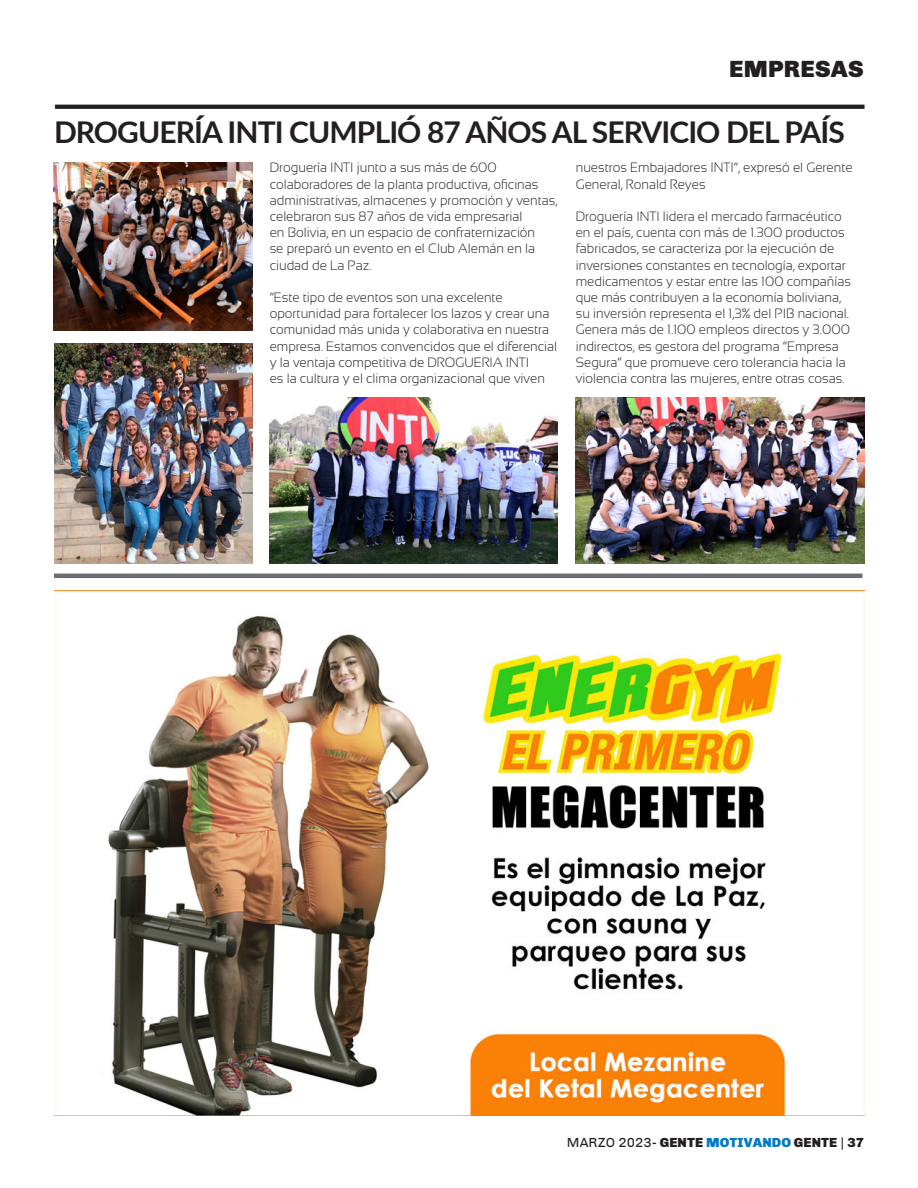
<style>
.page{position:relative;width:918px;height:1188px;background:#fff}
.page>*{position:absolute;margin:0;border:0;box-sizing:border-box;transform-origin:0 0}
.BIG_TITLE_2{font:700 30px "Lato";letter-spacing:-.03em;color:#231f20}
.RUBRIC_TITLE{font:900 24px "Chivo";letter-spacing:.01em;color:#231f20}
.CREDIT_TITLE{font:300 13.5px/16.2px "Sansation";color:#231f20}
.t1{font:900 13.5px "Chivo";letter-spacing:.01em;color:#231f20}
.s1{font-weight:400}
.s2{color:#007bc3}
</style>
<div class="page">
<svg style="left:55px;top:105px;width:810px;height:4px;fill:#231f20"></svg>
<img style="left:54px;top:343px;width:199px;height:220px">
<img style="left:54px;top:163px;width:199px;height:168px">
<img style="left:54px;top:590px;width:811px;height:525px">
<img style="left:270px;top:397px;width:288px;height:166px">
<img style="left:576px;top:397px;width:289px;height:166px">
<hr style="left:54px;top:574px;width:808px;height:4px;background:#6c6d70">
<p class="RUBRIC_TITLE" style="left:729px;top:54px;width:136px">EMPRESAS</p>
<p class="BIG_TITLE_2" style="left:54px;top:110px;width:792px">DROGUERÍA INTI CUMPLIÓ 87 AÑOS AL SERVICIO DEL PAÍS</p>
<p class="CREDIT_TITLE" style="left:270px;top:160px;width:289px">Droguería INTI junto a sus más de 600 colaboradores de la planta productiva, oficinas administrativas, almacenes y promoción y ventas, celebraron sus 87 años de vida empresarial<br>en Bolivia, en un espacio de confraternización<br>se preparó un evento en el Club Alemán en la ciudad de La Paz.</p>
<p class="CREDIT_TITLE" style="left:270px;top:289px;width:289px">“Este tipo de eventos son una excelente oportunidad para fortalecer los lazos y crear una comunidad más unida y colaborativa en nuestra empresa. Estamos convencidos que el diferencial y la ventaja competitiva de DROGUERIA INTI<br>es la cultura y el clima organizacional que viven</p>
<p class="CREDIT_TITLE" style="left:576px;top:160px;width:278px">nuestros Embajadores INTI”, expresó el Gerente<br>General, Ronald Reyes</p>
<p class="CREDIT_TITLE" style="left:576px;top:208px;width:277px">Droguería INTI lidera el mercado farmacéutico en el país, cuenta con más de 1.300 productos fabricados, se caracteriza por la ejecución de inversiones constantes en tecnología, exportar medicamentos y estar entre las 100 compañías que más contribuyen a la economía boliviana, su inversión representa el 1,3% del PIB nacional.<br>Genera más de 1.100 empleos directos y 3.000 indirectos, es gestora del programa “Empresa Segura” que promueve cero tolerancia hacia la violencia contra las mujeres, entre otras cosas.</p>
<p class="t1" style="left:567px;top:1134px;width:299px"><span class="s1">MARZO 2023-</span> GENTE <span class="s2">MOTIVANDO</span> GENTE <span class="s1">|</span> 37</p>
</div>
